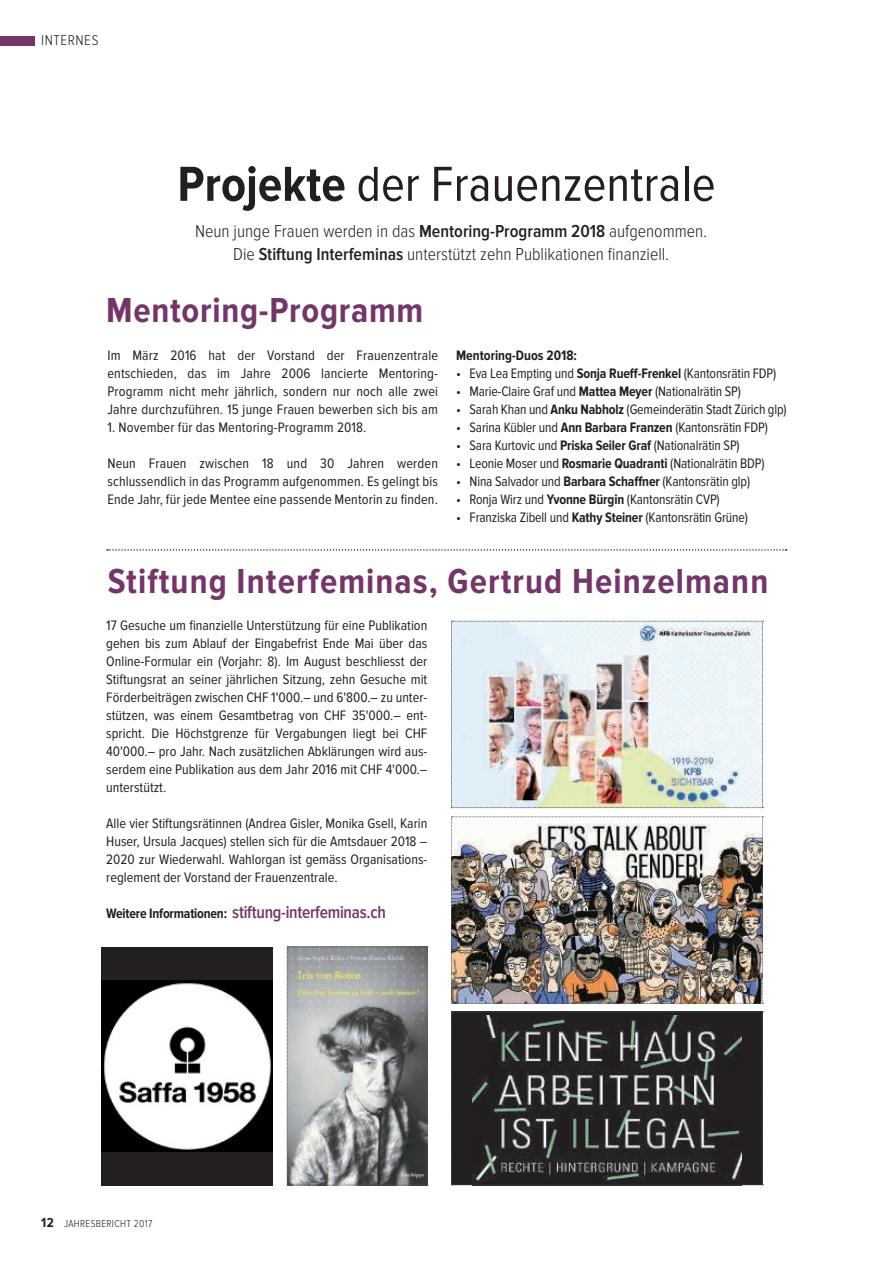
<style>
.page{position:relative;width:893px;height:1263px;background:#fff}
.page>*{position:absolute;margin:0;border:0;box-sizing:border-box;transform-origin:0 0}
.t1{font:51px "Proxima Nova Cond";color:#231f20}
.t2{font:700 36px "Proxima Nova Cond";letter-spacing:.03em;color:#743569}
.t3{font:300 18px/22.5px "Proxima Nova Cond";color:#231f20;text-align:center}
.t4{font:600 18px "Proxima Nova Cond";letter-spacing:-.015em;color:#743569}
.t5{font:300 14.7px "Proxima Nova Cond";letter-spacing:.04em;color:#231f20}
.t6{font:14.25px/18px "Proxima Nova Cond";letter-spacing:-.01em;color:#231f20;text-align:justify}
.t7{font:14.25px "Proxima Nova Cond";letter-spacing:.01em;color:#231f20}
.t8{font:700 14.25px "Proxima Nova Cond";color:#231f20}
.t9{font:300 10.5px "Proxima Nova Cond";letter-spacing:.03em;color:#231f20}
.s1{font-weight:700}
.s2{font-weight:600}
.s3{font-weight:700;font-size:14.25px;color:#231f20}
.s4{font-weight:700;font-size:13.5px}
</style>
<div class="page">
<div style="left:0;top:36px;width:34px;height:9px;background:#743569"></div>
<svg style="left:107px;top:549px;width:680px;height:2px"></svg>
<svg style="left:451px;top:1011px;width:313px;height:175px;background:#383737"></svg>
<img style="left:451px;top:816px;width:313px;height:188px">
<img style="left:451px;top:621px;width:313px;height:187px">
<svg style="left:287px;top:947px;width:141px;height:239px;background:#929494"></svg>
<div style="left:102px;top:947px;width:171px;height:238px;background:#231f20"></div>
<img style="left:102px;top:981px;width:171px;height:171px">
<p class="t5" style="left:41px;top:34px;width:59px">INTERNES</p>
<h1 class="t1" style="left:177px;top:162px;width:540px"><span class="s1">Projekte</span> der Frauenzentrale</h1>
<p class="t3" style="left:195px;top:221px;width:513px">Neun junge Frauen werden in das <span class="s2">Mentoring-Programm 2018</span> aufgenommen.<br>Die <span class="s2">Stiftung Interfeminas</span> unterstützt zehn Publikationen finanziell.</p>
<h2 class="t2" style="left:106px;top:295px;width:319px">Mentoring-Programm</h2>
<p class="t6" style="left:107px;top:347px;width:332px">Im März 2016 hat der Vorstand der Frauenzentrale entschieden, das im Jahre 2006 lancierte Mentoring-Programm nicht mehr jährlich, sondern nur noch alle zwei Jahre durchzuführen. 15 junge Frauen bewerben sich bis am</p>
<p class="t7" style="left:107px;top:421px;width:261px">1. November für das Mentoring-Programm 2018.</p>
<p class="t6" style="left:107px;top:455px;width:332px">Neun Frauen zwischen 18 und 30 Jahren werden schlussendlich in das Programm aufgenommen. Es gelingt bis Ende Jahr, für jede Mentee eine passende Mentorin zu finden.</p>
<p class="t8" style="left:456px;top:349px;width:122px">Mentoring-Duos 2018:</p>
<p class="t6" style="left:456px;top:365px;width:322px">• Eva Lea Empting und <span class="s1">Sonja Rueff-Frenkel</span> (Kantonsrätin FDP)</p>
<p class="t6" style="left:456px;top:383px;width:286px">• Marie-Claire Graf und <span class="s1">Mattea Meyer</span> (Nationalrätin SP)</p>
<p class="t6" style="left:456px;top:401px;width:332px">• Sarah Khan und <span class="s1">Anku Nabholz</span> (Gemeinderätin Stadt Zürich glp)</p>
<p class="t6" style="left:456px;top:419px;width:313px">• Sarina Kübler und <span class="s1">Ann Barbara Franzen</span> (Kantonsrätin FDP)</p>
<p class="t6" style="left:456px;top:437px;width:285px">• Sara Kurtovic und <span class="s1">Priska Seiler Graf</span> (Nationalrätin SP)</p>
<p class="t6" style="left:456px;top:455px;width:310px">• Leonie Moser und <span class="s1">Rosmarie Quadranti</span> (Nationalrätin BDP)</p>
<p class="t6" style="left:456px;top:473px;width:296px">• Nina Salvador und <span class="s1">Barbara Schaffner</span> (Kantonsrätin glp)</p>
<p class="t6" style="left:456px;top:491px;width:265px">• Ronja Wirz und <span class="s1">Yvonne Bürgin</span> (Kantonsrätin CVP)</p>
<p class="t6" style="left:456px;top:509px;width:293px">• Franziska Zibell und <span class="s1">Kathy Steiner</span> (Kantonsrätin Grüne)</p>
<h2 class="t2" style="left:108px;top:566px;width:662px">Stiftung Interfeminas, Gertrud Heinzelmann</h2>
<p class="t6" style="left:106px;top:617px;width:323px">17 Gesuche um finanzielle Unterstützung für eine Publikation gehen bis zum Ablauf der Eingabefrist Ende Mai über das Online-Formular ein (Vorjahr: 8). Im August beschliesst der Stiftungsrat an seiner jährlichen Sitzung, zehn Gesuche mit Förderbeiträgen zwischen CHF 1'000.– und 6'800.– zu unter&shy;stützen, was einem Gesamtbetrag von CHF 35'000.– ent&shy;spricht. Die Höchstgrenze für Vergabungen liegt bei CHF 40'000.– pro Jahr. Nach zusätzlichen Abklärungen wird aus&shy;serdem eine Publikation aus dem Jahr 2016 mit CHF 4'000.– unterstützt.</p>
<p class="t6" style="left:106px;top:815px;width:323px">Alle vier Stiftungsrätinnen (Andrea Gisler, Monika Gsell, Karin Huser, Ursula Jacques) stellen sich für die Amtsdauer 2018 – 2020 zur Wiederwahl. Wahlorgan ist gemäss Organisations&shy;reglement der Vorstand der Frauenzentrale.</p>
<p class="t4" style="left:106px;top:904px;width:281px"><span class="s3">Weitere Informationen:</span> stiftung-interfeminas.ch</p>
<p class="t9" style="left:41px;top:1219px;width:113px"><span class="s4">12</span> JAHRESBERICHT 2017</p>
</div>
